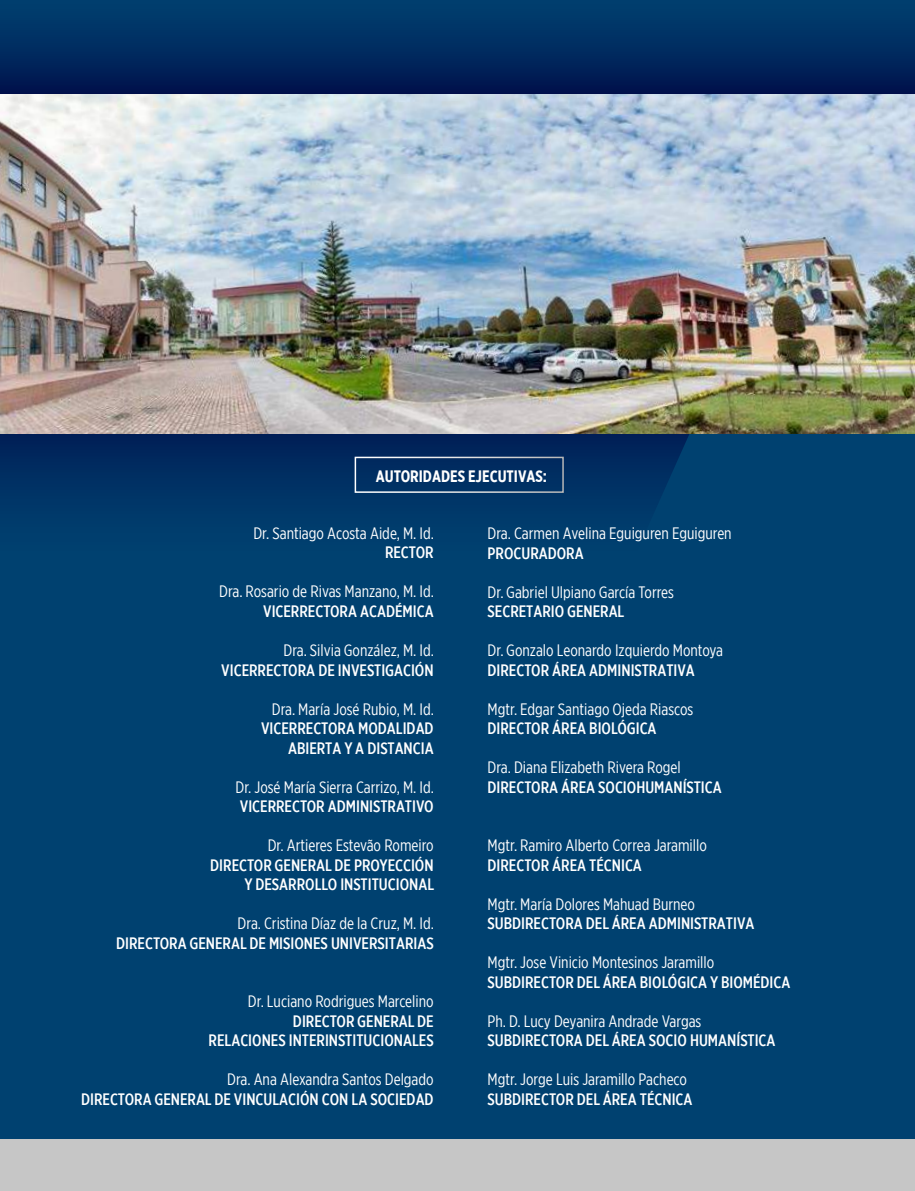
<style>
.page{position:relative;width:915px;height:1191px;background:#fff}
.page>*{position:absolute;margin:0;border:0;box-sizing:border-box;transform-origin:0 0}
.t1{font:16.5px "Gotham X Narrow";color:#fff}
.t2{font:500 16.5px/19.5px "Gotham X Narrow";color:#fff;text-align:right}
.t3{font:700 16.5px "Gotham X Narrow";color:#fff}
</style>
<div class="page">
<div style="left:0;top:0;width:914px;height:1191px;background:#004170"></div>
<hr style="left:914px;top:0;width:1px;height:1191px;background:#004170">
<svg style="left:0;top:434px;width:689px;height:71px"></svg>
<div style="left:0;top:1139px;width:914px;height:52px;background:#c6c6c6"></div>
<svg style="left:0;top:24px;width:914px;height:70px"></svg>
<img style="left:0;top:94px;width:914px;height:340px">
<div style="left:354px;top:457px;width:209px;height:36px;border:2px solid #fff"></div>
<p class="t3" style="left:376px;top:466px;width:173px">AUTORIDADES EJECUTIVAS:</p>
<p class="t1" style="left:253px;top:523px;width:182px">Dr. Santiago Acosta Aide, M. Id.</p>
<p class="t2" style="left:385px;top:543px;width:50px">RECTOR</p>
<p class="t1" style="left:219px;top:582px;width:216px">Dra. Rosario de Rivas Manzano, M. Id.</p>
<p class="t2" style="left:263px;top:601px;width:172px">VICERRECTORA ACADÉMICA</p>
<p class="t1" style="left:283px;top:640px;width:152px">Dra. Silvia González, M. Id.</p>
<p class="t2" style="left:221px;top:660px;width:214px">VICERRECTORA DE INVESTIGACIÓN</p>
<p class="t1" style="left:272px;top:699px;width:164px">Dra. María José Rubio, M. Id.</p>
<p class="t2" style="left:261px;top:718px;width:174px">VICERRECTORA MODALIDAD<br>ABIERTA Y A DISTANCIA</p>
<p class="t1" style="left:235px;top:777px;width:200px">Dr. José María Sierra Carrizo, M. Id.</p>
<p class="t2" style="left:240px;top:796px;width:195px">VICERRECTOR ADMINISTRATIVO</p>
<p class="t1" style="left:267px;top:835px;width:167px">Dr. Artieres Estevão Romeiro</p>
<p class="t2" style="left:210px;top:855px;width:225px">DIRECTOR GENERAL DE PROYECCIÓN<br>Y DESARROLLO INSTITUCIONAL</p>
<p class="t1" style="left:237px;top:913px;width:198px">Dra. Cristina Díaz de la Cruz, M. Id.</p>
<p class="t2" style="left:116px;top:933px;width:319px">DIRECTORA GENERAL DE MISIONES UNIVERSITARIAS</p>
<p class="t1" style="left:248px;top:991px;width:187px">Dr. Luciano Rodrigues Marcelino</p>
<p class="t2" style="left:208px;top:1011px;width:226px">DIRECTOR GENERAL DE<br>RELACIONES INTERINSTITUCIONALES</p>
<p class="t1" style="left:227px;top:1069px;width:208px">Dra. Ana Alexandra Santos Delgado</p>
<p class="t2" style="left:81px;top:1089px;width:354px">DIRECTORA GENERAL DE VINCULACIÓN CON LA SOCIEDAD</p>
<p class="t1" style="left:487px;top:523px;width:245px">Dra. Carmen Avelina Eguiguren Eguiguren</p>
<p class="t2" style="left:487px;top:543px;width:98px">PROCURADORA</p>
<p class="t1" style="left:487px;top:582px;width:188px">Dr. Gabriel Ulpiano García Torres</p>
<p class="t2" style="left:487px;top:601px;width:138px">SECRETARIO GENERAL</p>
<p class="t1" style="left:487px;top:640px;width:237px">Dr. Gonzalo Leonardo Izquierdo Montoya</p>
<p class="t2" style="left:487px;top:660px;width:209px">DIRECTOR ÁREA ADMINISTRATIVA</p>
<p class="t1" style="left:487px;top:699px;width:207px">Mgtr. Edgar Santiago Ojeda Riascos</p>
<p class="t2" style="left:487px;top:718px;width:170px">DIRECTOR ÁREA BIOLÓGICA</p>
<p class="t1" style="left:487px;top:757px;width:195px">Dra. Diana Elizabeth Rivera Rogel</p>
<p class="t2" style="left:487px;top:777px;width:235px">DIRECTORA ÁREA SOCIOHUMANÍSTICA</p>
<p class="t1" style="left:487px;top:835px;width:221px">Mgtr. Ramiro Alberto Correa Jaramillo</p>
<p class="t2" style="left:487px;top:855px;width:156px">DIRECTOR ÁREA TÉCNICA</p>
<p class="t1" style="left:487px;top:894px;width:209px">Mgtr. María Dolores Mahuad Burneo</p>
<p class="t2" style="left:487px;top:913px;width:268px">SUBDIRECTORA DEL ÁREA ADMINISTRATIVA</p>
<p class="t1" style="left:487px;top:952px;width:228px">Mgtr. Jose Vinicio Montesinos Jaramillo</p>
<p class="t2" style="left:487px;top:972px;width:304px">SUBDIRECTOR DEL ÁREA BIOLÓGICA Y BIOMÉDICA</p>
<p class="t1" style="left:487px;top:1011px;width:215px">Ph. D. Lucy Deyanira Andrade Vargas</p>
<p class="t2" style="left:487px;top:1030px;width:289px">SUBDIRECTORA DEL ÁREA SOCIO HUMANÍSTICA</p>
<p class="t1" style="left:487px;top:1069px;width:201px">Mgtr. Jorge Luis Jaramillo Pacheco</p>
<p class="t2" style="left:487px;top:1089px;width:206px">SUBDIRECTOR DEL ÁREA TÉCNICA</p>
</div>
